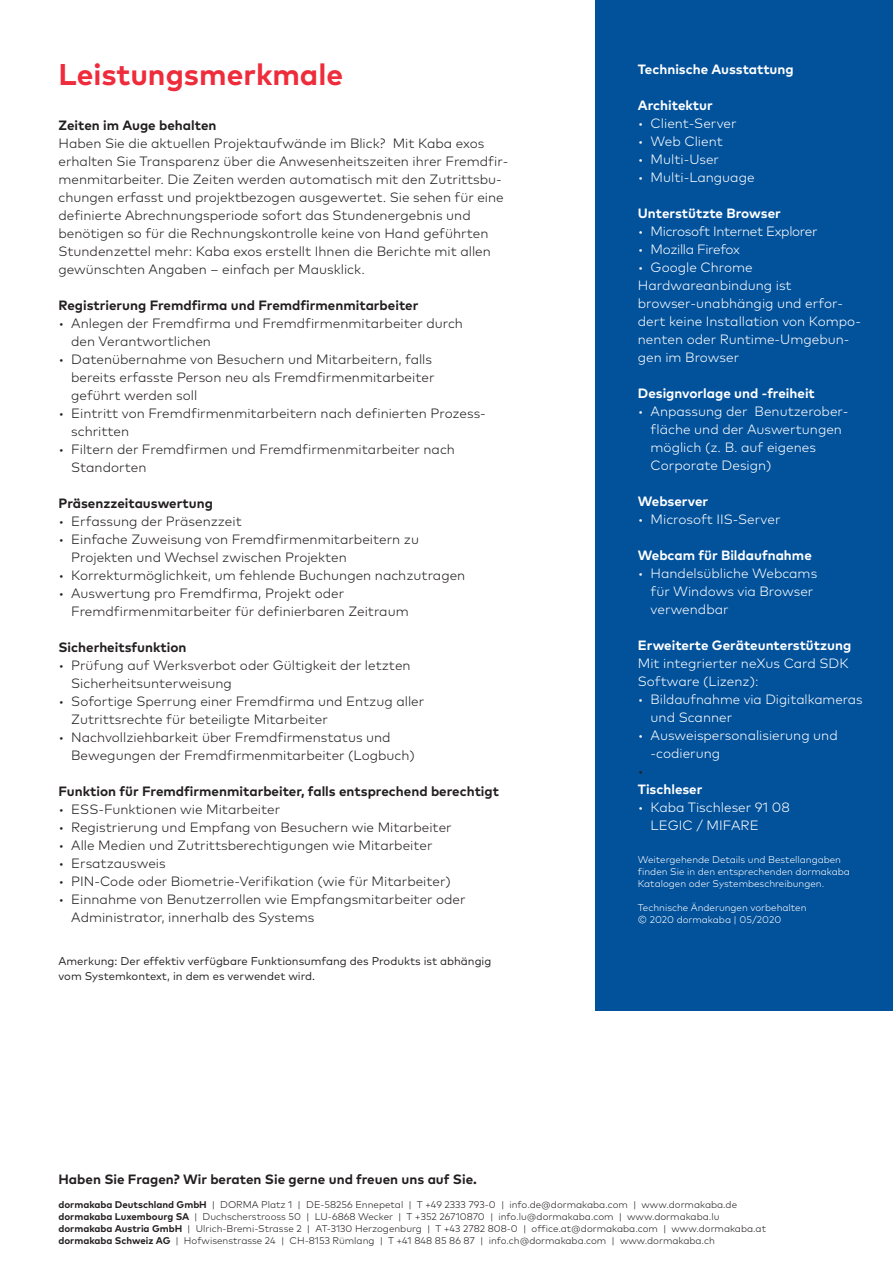
<style>
.page{position:relative;width:893px;height:1263px;background:#fff}
.page>*{position:absolute;margin:0;border:0;box-sizing:border-box;transform-origin:0 0}
.t1{font:700 30px "Mark Pro";color:#ee2c3b}
.t2{font:300 13.5px/18px "Mark Pro";color:#231f20}
.t3{font:300 13.5px/18px "Mark Pro";color:#fff}
.t4{font:700 13.5px "Mark Pro";color:#231f20}
.t5{font:700 13.5px "Mark Pro";color:#fff}
.t6{font:300 13.5px "Mark Pro";letter-spacing:-.025em;color:#fff}
.t7{font:11.25px/14.2px "Mark Pro";color:#231f20}
.t8{font:300 9.75px/12px "Mark Pro";color:#231f20}
.t9{font:300 9.75px/12px "Mark Pro";color:#fff}
.s1{font-weight:700}
</style>
<div class="page">
<div style="left:595px;top:0;width:298px;height:1010px;background:#01519b"></div>
<h1 class="t1" style="left:58px;top:52px;width:286px">Leistungsmerkmale</h1>
<p class="t4" style="left:58px;top:115px;width:160px">Zeiten im Auge behalten</p>
<p class="t2" style="left:58px;top:134px;width:451px">Haben Sie die aktuellen Projektaufwände im Blick? Mit Kaba exos erhalten Sie Transparenz über die Anwesenheitszeiten ihrer Fremdfir&shy;menmitarbeiter. Die Zeiten werden automatisch mit den Zutrittsbu&shy;chungen erfasst und projektbezogen ausgewertet. Sie sehen für eine definierte Abrechnungsperiode sofort das Stundenergebnis und benötigen so für die Rechnungskontrolle keine von Hand geführten Stundenzettel mehr: Kaba exos erstellt Ihnen die Berichte mit allen gewünschten Angaben – einfach per Mausklick.</p>
<p class="t4" style="left:58px;top:295px;width:361px">Registrierung Fremdfirma und Fremdfirmenmitarbeiter</p>
<p class="t2" style="left:71px;top:314px;width:393px;text-indent:-13px">• Anlegen der Fremdfirma und Fremdfirmenmitarbeiter durch den Verantwortlichen</p>
<p class="t2" style="left:71px;top:350px;width:365px;text-indent:-13px">• Datenübernahme von Besuchern und Mitarbeitern, falls bereits erfasste Person neu als Fremdfirmenmitarbeiter geführt werden soll</p>
<p class="t2" style="left:71px;top:404px;width:416px;text-indent:-13px">• Eintritt von Fremdfirmenmitarbeitern nach definierten Prozess&shy;schritten</p>
<p class="t2" style="left:71px;top:440px;width:385px;text-indent:-13px">• Filtern der Fremdfirmen und Fremdfirmenmitarbeiter nach<br>Standorten</p>
<p class="t4" style="left:58px;top:493px;width:156px">Präsenzzeitauswertung</p>
<p class="t2" style="left:58px;top:512px;width:185px">• Erfassung der Präsenzzeit</p>
<p class="t2" style="left:71px;top:530px;width:349px;text-indent:-13px">• Einfache Zuweisung von Fremdfirmenmitarbeitern zu<br>Projekten und Wechsel zwischen Projekten</p>
<p class="t2" style="left:58px;top:566px;width:408px">• Korrekturmöglichkeit, um fehlende Buchungen nachzutragen</p>
<p class="t2" style="left:71px;top:584px;width:339px;text-indent:-13px">• Auswertung pro Fremdfirma, Projekt oder<br>Fremdfirmenmitarbeiter für definierbaren Zeitraum</p>
<p class="t4" style="left:58px;top:637px;width:129px">Sicherheitsfunktion</p>
<p class="t2" style="left:71px;top:656px;width:341px;text-indent:-13px">• Prüfung auf Werksverbot oder Gültigkeit der letzten<br>Sicherheitsunterweisung</p>
<p class="t2" style="left:71px;top:692px;width:355px;text-indent:-13px">• Sofortige Sperrung einer Fremdfirma und Entzug aller<br>Zutrittsrechte für beteiligte Mitarbeiter</p>
<p class="t2" style="left:71px;top:728px;width:345px;text-indent:-13px">• Nachvollziehbarkeit über Fremdfirmenstatus und<br>Bewegungen der Fremdfirmenmitarbeiter (Logbuch)</p>
<p class="t4" style="left:58px;top:781px;width:442px">Funktion für Fremdfirmenmitarbeiter, falls entsprechend berechtigt</p>
<p class="t2" style="left:58px;top:800px;width:223px">• ESS-Funktionen wie Mitarbeiter</p>
<p class="t2" style="left:58px;top:818px;width:395px">• Registrierung und Empfang von Besuchern wie Mitarbeiter</p>
<p class="t2" style="left:58px;top:836px;width:376px">• Alle Medien und Zutrittsberechtigungen wie Mitarbeiter</p>
<p class="t2" style="left:58px;top:854px;width:109px">• Ersatzausweis</p>
<p class="t2" style="left:58px;top:872px;width:394px">• PIN-Code oder Biometrie-Verifikation (wie für Mitarbeiter)</p>
<p class="t2" style="left:71px;top:890px;width:396px;text-indent:-13px">• Einnahme von Benutzerrollen wie Empfangsmitarbeiter oder<br>Administrator, innerhalb des Systems</p>
<p class="t7" style="left:58px;top:953px;width:434px">Amerkung: Der effektiv verfügbare Funktionsumfang des Produkts ist abhängig vom Systemkontext, in dem es verwendet wird.</p>
<p class="t5" style="left:638px;top:59px;width:157px">Technische Ausstattung</p>
<p class="t5" style="left:638px;top:95px;width:76px">Architektur</p>
<p class="t3" style="left:638px;top:113px;width:100px">• Client-Server</p>
<p class="t3" style="left:638px;top:131px;width:86px">• Web Client</p>
<p class="t3" style="left:638px;top:149px;width:83px">• Multi-User</p>
<p class="t3" style="left:638px;top:167px;width:118px">• Multi-Language</p>
<p class="t5" style="left:638px;top:203px;width:145px">Unterstützte Browser</p>
<p class="t6" style="left:638px;top:221px;width:181px">• Microsoft Internet Explorer</p>
<p class="t6" style="left:638px;top:239px;width:103px">• Mozilla Firefox</p>
<p class="t3" style="left:638px;top:257px;width:225px">• Google Chrome<br>Hardwareanbindung ist browser-unabhängig und erfor&shy;dert keine Installation von Kompo&shy;nenten oder Runtime-Umgebun&shy;gen im Browser</p>
<p class="t5" style="left:638px;top:382px;width:179px">Designvorlage und -freiheit</p>
<p class="t3" style="left:651px;top:401px;width:199px;text-indent:-13px">• Anpassung der Benutzerober&shy;fläche und der Auswertungen möglich (z. B. auf eigenes<br>Corporate Design)</p>
<p class="t5" style="left:638px;top:490px;width:72px">Webserver</p>
<p class="t3" style="left:638px;top:509px;width:144px">• Microsoft IIS-Server</p>
<p class="t5" style="left:638px;top:544px;width:175px">Webcam für Bildaufnahme</p>
<p class="t3" style="left:651px;top:563px;width:168px;text-indent:-13px">• Handelsübliche Webcams für Windows via Browser verwendbar</p>
<p class="t5" style="left:638px;top:634px;width:215px">Erweiterte Geräteunterstützung</p>
<p class="t3" style="left:638px;top:653px;width:212px">Mit integrierter neXus Card SDK<br>Software (Lizenz):</p>
<p class="t3" style="left:651px;top:689px;width:213px;text-indent:-13px">• Bildaufnahme via Digitalkameras und Scanner</p>
<p class="t3" style="left:651px;top:725px;width:189px;text-indent:-13px">• Ausweispersonalisierung und -codierung</p>
<p class="t2" style="left:638px;top:761px;width:7px">•</p>
<p class="t5" style="left:638px;top:779px;width:66px">Tischleser</p>
<p class="t3" style="left:651px;top:797px;width:141px;text-indent:-13px">• Kaba Tischleser 91 08<br>LEGIC / MIFARE</p>
<p class="t9" style="left:638px;top:853px;width:214px">Weitergehende Details und Bestellangaben finden Sie in den entsprechenden dormakaba<br>Katalogen oder Systembeschreibungen.</p>
<p class="t9" style="left:638px;top:901px;width:170px">Technische Änderungen vorbehalten © 2020 dormakaba | 05/2020</p>
<p class="t4" style="left:58px;top:1168px;width:420px">Haben Sie Fragen? Wir beraten Sie gerne und freuen uns auf Sie.</p>
<p class="t8" style="left:58px;top:1197px;width:709px"><span class="s1">dormakaba Deutschland GmbH</span> | DORMA Platz 1 | DE-58256 Ennepetal | T +49 2333 793-0 | info.de@dormakaba.com | www.dormakaba.de <span class="s1">dormakaba Luxembourg SA</span> | Duchscherstrooss 50 | LU-6868 Wecker | T +352 26710870 | info.lu@dormakaba.com | www.dormakaba.lu <span class="s1">dormakaba Austria GmbH</span> | Ulrich-Bremi-Strasse 2 | AT-3130 Herzogenburg | T +43 2782 808-0 | office.at@dormakaba.com | www.dormakaba.at <span class="s1">dormakaba Schweiz AG</span> | Hofwisenstrasse 24 | CH-8153 Rümlang | T +41 848 85 86 87 | info.ch@dormakaba.com | www.dormakaba.ch</p>
</div>
